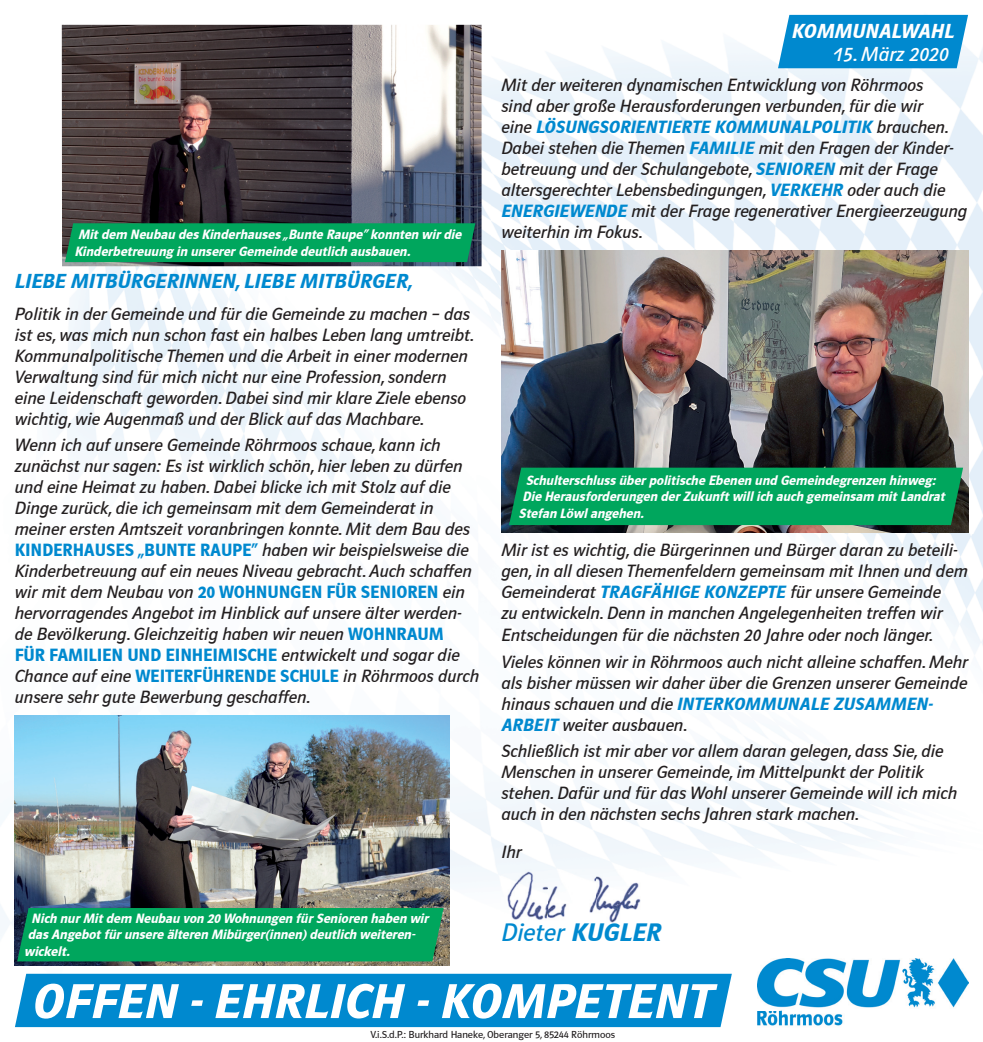
<style>
.page{position:relative;width:983px;height:1042px;background:#fff}
.page>*{position:absolute;margin:0;border:0;box-sizing:border-box;transform-origin:0 0}
.t1{font:italic 700 50.75px "CSU Schrift 2000";color:#fff}
.t2{font:italic 26.25px "CSU Schrift 2000";color:#0089cf}
.t3{font:italic 700 21px "CSU Schrift 2000";color:#0089cf}
.t4{font:italic 700 21px "CSU Schrift 2000";color:#fff}
.t5{font:italic 21px "CSU Schrift 2000";color:#fff}
.t6{font:italic 18.38px/21px "CSU Schrift 2000";color:#231f20}
.t7{font:italic 700 14px/16.8px "CSU Schrift 2000";color:#fff}
.t8{font:10.5px "CSU Schrift 2000";color:#231f20}
.s1{font-weight:700;font-style:normal;color:#0089cf}
.s2{font-weight:700;color:#0089cf}
.s3{font-weight:700}
</style>
<div class="page">
<img style="left:0;top:14px;width:982px;height:972px">
<div style="left:15px;top:974px;width:716px;height:53px;background:#0089cf"></div>
<img style="left:62px;top:25px;width:419px;height:241px">
<img style="left:15px;top:716px;width:435px;height:249px">
<img style="left:501px;top:251px;width:466px;height:281px">
<div style="left:777px;top:15px;width:190px;height:53px;background:#0089cf"></div>
<div style="left:509px;top:468px;width:453px;height:57px;background:#00a65d"></div>
<div style="left:17px;top:908px;width:426px;height:53px;background:#00a65d"></div>
<div style="left:65px;top:223px;width:410px;height:39px;background:#00a65d"></div>
<img style="left:501px;top:869px;width:143px;height:54px">
<img style="left:757px;top:958px;width:210px;height:68px">
<p class="t7" style="left:74px;top:226px;width:391px">Mitdem Neubau des Kinderhauses „ Bunte Raupe“konnten wirdie<br>Kinderbetreuung in unsererGemeinde deutlich ausbauen.</p>
<p class="t3" style="left:15px;top:270px;width:399px">LIEBE MITBÜRGERINNEN, LIEBE MITBÜRGER,</p>
<p class="t6" style="left:15px;top:303px;width:461px">Politik in der Gemeinde und für die Gemeinde zu machen – das ist es, was mich nun schon fast ein halbes Leben lang umtreibt.<br>Kommunalpolitische Themen und die Arbeit in einer modernen Verwaltung sind für mich nicht nur eine Profession, sondern eine Leidenschaft geworden. Dabei sind mir klare Ziele ebenso wichtig, wie Augenmaß und der Blick auf das Machbare.</p>
<p class="t6" style="left:15px;top:435px;width:465px">Wenn ich auf unsere Gemeinde Röhrmoos schaue, kann ich zunächst nur sagen: Es ist wirklich schön, hier leben zu dürfen und eine Heimat zu haben. Dabei blicke ich mit Stolz auf die Dinge zurück, die ich gemeinsam mit dem Gemeinderat in meiner ersten Amtszeit voranbringen konnte. Mit dem Bau des <span class="s1">KINDERHAUSES „BUNTE RAUPE“</span> haben wir beispielsweise die Kinderbetreuung auf ein neues Niveau gebracht. Auch schaffen wir mit dem Neubau von <span class="s1">20 WOHNUNGEN FÜR SENIOREN</span> ein hervorragendes Angebot im Hinblick auf unsere älter werden&shy;de Bevölkerung. Gleichzeitig haben wir neuen <span class="s1">WOHNRAUM<br>FÜR FAMILIEN UND EINHEIMISCHE</span> entwickelt und sogar die Chance auf eine <span class="s1">WEITERFÜHRENDE SCHULE</span> in Röhrmoos durch unsere sehr gute Bewerbung geschaffen.</p>
<p class="t7" style="left:24px;top:909px;width:409px;text-indent:7px">Nich nurMitdem Neubau von 20 Wohnungen fürSenioren haben wir das Angebotfürunsere älteren Mibürger(innen)deutlich weiteren&shy;wickelt.</p>
<p class="t4" style="left:791px;top:20px;width:164px">KOMMUNALWAHL</p>
<p class="t5" style="left:833px;top:43px;width:117px">15. März 2020</p>
<p class="t6" style="left:501px;top:75px;width:467px">Mit der weiteren dynamischen Entwicklung von Röhrmoos<br>sind aber große Herausforderungen verbunden, für die wir<br>eine <span class="s2">LÖSUNGSORIENTIERTE KOMMUNALPOLITIK</span> brauchen.<br>Dabei stehen die Themen <span class="s2">FAMILIE</span> mit den Fragen der Kinder&shy;betreuung und der Schulangebote, <span class="s2">SENIOREN</span> mit der Frage altersgerechter Lebensbedingungen, <span class="s2">VERKEHR</span> oder auch die <span class="s2">ENERGIEWENDE</span> mit der Frage regenerativer Energieerzeugung weiterhin im Fokus.</p>
<p class="t7" style="left:518px;top:472px;width:430px;text-indent:7px">Schulterschluss überpolitische Ebenen und Gemeindegrenzen hinweg:<br>Die Herausforderungen derZukunftwillich auch gemeinsam mitLandrat<br>Stefan Löwlangehen.</p>
<p class="t6" style="left:501px;top:539px;width:467px">Mir ist es wichtig, die Bürgerinnen und Bürger daran zu beteili&shy;gen, in all diesen Themenfeldern gemeinsam mit Ihnen und dem Gemeinderat <span class="s2">TRAGFÄHIGE KONZEPTE</span> für unsere Gemeinde<br>zu entwickeln. Denn in manchen Angelegenheiten treffen wir</p>
<p class="t6" style="left:501px;top:622px;width:468px;line-height:26.2px">Entscheidungen für die nächsten 20 Jahre oder noch länger.<br>Vieles können wir in Röhrmoos auch nicht alleine schaffen. Mehr</p>
<p class="t6" style="left:501px;top:672px;width:467px">als bisher müssen wir daher über die Grenzen unserer Gemeinde hinaus schauen und die <span class="s2">INTERKOMMUNALE ZUSAMMEN-<br>ARBEIT</span> weiter ausbauen.</p>
<p class="t6" style="left:501px;top:740px;width:457px">Schließlich ist mir aber vor allem daran gelegen, dass Sie, die Menschen in unserer Gemeinde, im Mittelpunkt der Politik stehen. Dafür und für das Wohl unserer Gemeinde will ich mich auch in den nächsten sechs Jahren stark machen.</p>
<p class="t6" style="left:501px;top:842px;width:22px">Ihr</p>
<h2 class="t2" style="left:501px;top:919px;width:161px">Dieter <span class="s3">KUGLER</span></h2>
<h1 class="t1" style="left:33px;top:974px;width:681px">OFFEN - EHRLICH - KOMPETENT</h1>
<p class="t8" style="left:370px;top:1028px;width:246px">V.i.S.d.P.: Burkhard Haneke, Oberanger 5, 85244 Röhrmoos</p>
</div>
